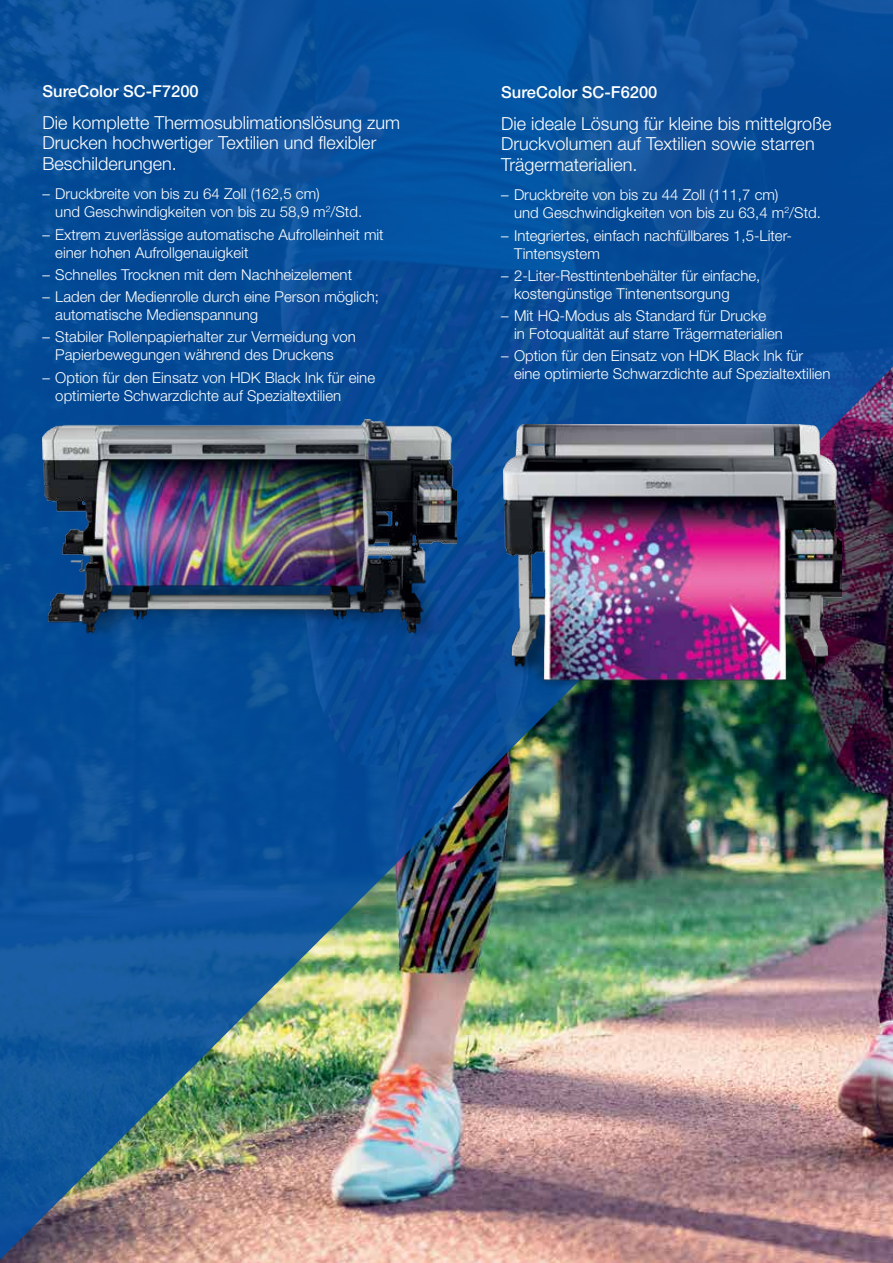
<style>
.page{position:relative;width:893px;height:1263px;background:#fff}
.page>*{position:absolute;margin:0;border:0;box-sizing:border-box;transform-origin:0 0}
.t1{font:300 18px/20.2px "Helvetica Neue LT Pro";color:#fff}
.t2{font:500 16.5px "Helvetica Neue LT Pro";color:#fff}
.t3{font:300 15px/18px "Helvetica Neue LT Pro";color:#fff}
</style>
<div class="page">
<img style="left:0;top:0;width:893px;height:1263px">
<img style="left:503px;top:425px;width:339px;height:286px">
<img style="left:43px;top:420px;width:414px;height:237px">
<p class="t2" style="left:43px;top:81px;width:158px">SureColor SC-F7200</p>
<p class="t1" style="left:43px;top:112px;width:359px">Die komplette Thermosublimationslösung zum<br>Drucken hochwertiger Textilien und flexibler<br>Beschilderungen.</p>
<p class="t3" style="left:55px;top:185px;width:308px;text-indent:-13px">– Druckbreite von bis zu 64 Zoll (162,5 cm)<br>und Geschwindigkeiten von bis zu 58,9 m<sup>2</sup>/Std.</p>
<p class="t3" style="left:55px;top:225px;width:330px;text-indent:-13px">– Extrem zuverlässige automatische Aufrolleinheit mit einer hohen Aufrollgenauigkeit</p>
<p class="t3" style="left:43px;top:265px;width:311px">– Schnelles Trocknen mit dem Nachheizelement</p>
<p class="t3" style="left:55px;top:287px;width:325px;text-indent:-13px">– Laden der Medienrolle durch eine Person möglich; automatische Medienspannung</p>
<p class="t3" style="left:55px;top:328px;width:302px;text-indent:-13px">– Stabiler Rollenpapierhalter zur Vermeidung von<br>Papierbewegungen während des Druckens</p>
<p class="t3" style="left:55px;top:368px;width:321px;text-indent:-13px">– Option für den Einsatz von HDK Black Ink für eine optimierte Schwarzdichte auf Spezialtextilien</p>
<p class="t2" style="left:501px;top:82px;width:158px">SureColor SC-F6200</p>
<p class="t1" style="left:501px;top:113px;width:332px">Die ideale Lösung für kleine bis mittelgroße<br>Druckvolumen auf Textilien sowie starren<br>Trägermaterialien.</p>
<p class="t3" style="left:514px;top:186px;width:308px;text-indent:-13px">– Druckbreite von bis zu 44 Zoll (111,7 cm)<br>und Geschwindigkeiten von bis zu 63,4 m<sup>2</sup>/Std.</p>
<p class="t3" style="left:514px;top:226px;width:280px;text-indent:-13px">– Integriertes, einfach nachfüllbares 1,5-Liter-<br>Tintensystem</p>
<p class="t3" style="left:514px;top:266px;width:248px;text-indent:-13px">– 2-Liter-Resttintenbehälter für einfache, kostengünstige Tintenentsorgung</p>
<p class="t3" style="left:514px;top:306px;width:270px;text-indent:-13px">– Mit HQ-Modus als Standard für Drucke<br>in Fotoqualität auf starre Trägermaterialien</p>
<p class="t3" style="left:514px;top:347px;width:318px;text-indent:-13px">– Option für den Einsatz von HDK Black Ink für eine optimierte Schwarzdichte auf Spezialtextilien</p>
</div>
